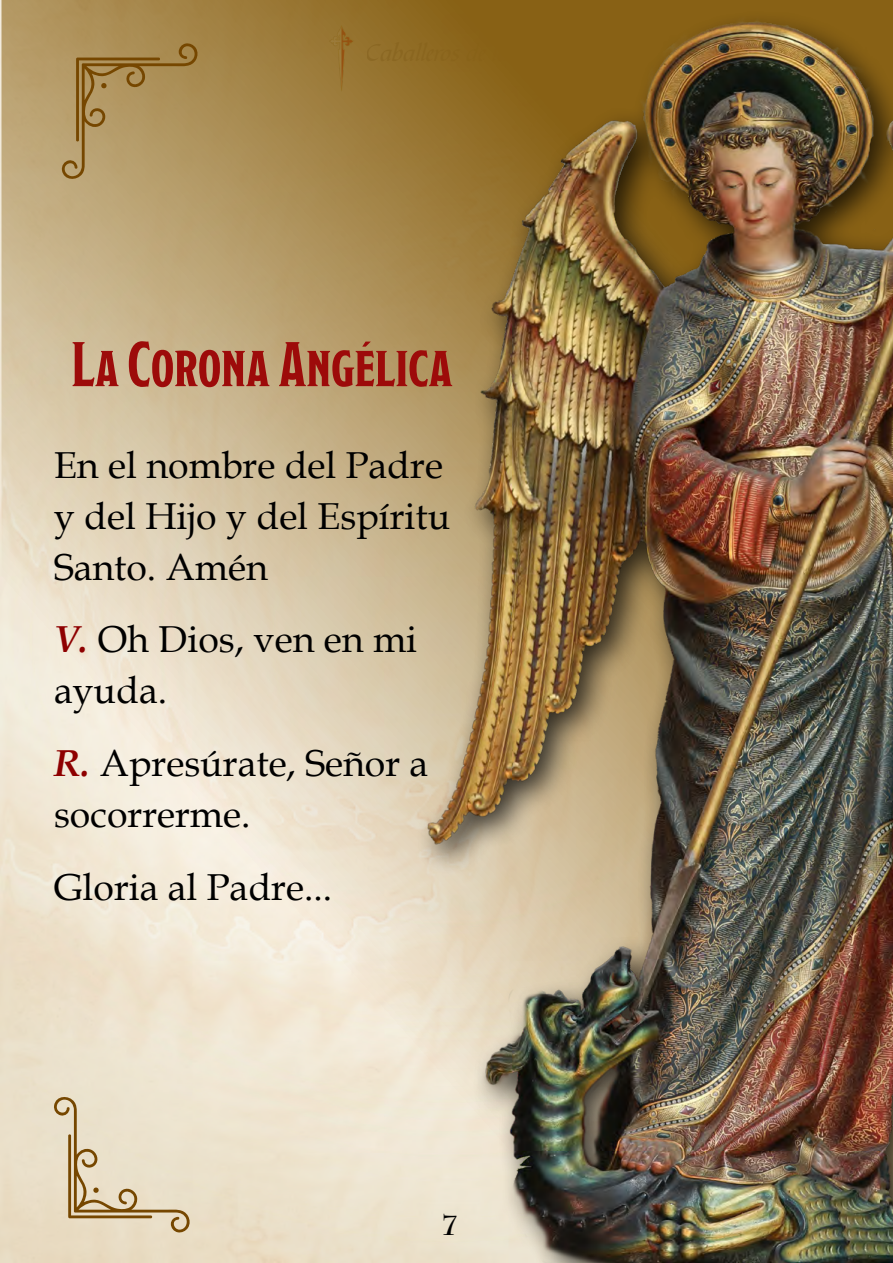
<style>
.page{position:relative;width:893px;height:1263px;background:#fff}
.page>*{position:absolute;margin:0;border:0;box-sizing:border-box;transform-origin:0 0}
.t1{font:700 63px "Modesto Condensed";color:#9d0b0a}
.t2{font:37.5px/51px "Book Antiqua";color:#000}
.t3{font:700 28.5px "Bernhard Modern BT";color:#000}
.s1{font-weight:700;font-style:italic;color:#8e0000}
</style>
<div class="page">
<svg style="left:0;top:0;width:320px;height:1263px;background:#dbccae"></svg>
<img style="left:320px;top:0;width:573px;height:1263px">
<svg style="left:61px;top:43px;width:137px;height:138px;background:#ac9059"></svg>
<svg style="left:53px;top:1094px;width:137px;height:139px;background:#ded1b6"></svg>
<h1 class="t1" style="left:71px;top:333px;width:383px">La Corona Angélica</h1>
<p class="t2" style="left:54px;top:438px;width:398px">En el nombre del Padre y del Hijo y del Espíritu<br>Santo. Amén</p>
<p class="t2" style="left:54px;top:613px;width:365px"><span class="s1">V.</span> Oh Dios, ven en mi ayuda.</p>
<p class="t2" style="left:54px;top:737px;width:376px"><span class="s1">R.</span> Apresúrate, Señor a socorrerme.</p>
<p class="t2" style="left:54px;top:860px;width:280px">Gloria al Padre...</p>
<p class="t3" style="left:442px;top:1207px;width:18px">7</p>
</div>
